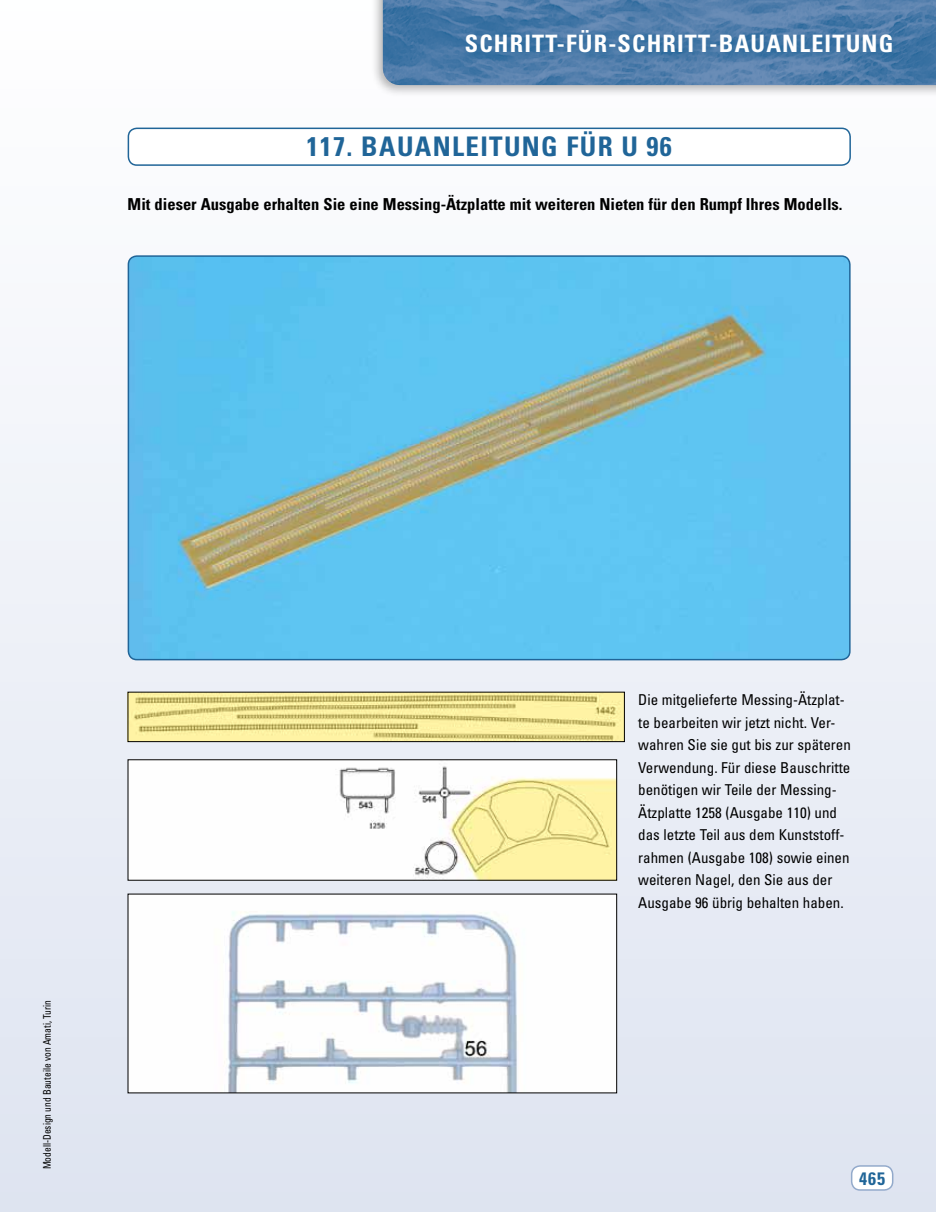
<style>
.page{position:relative;width:936px;height:1212px;background:#fff}
.page>*{position:absolute;margin:0;border:0;box-sizing:border-box;transform-origin:0 0}
.t1{font:700 condensed 27px "Univers";letter-spacing:.05em;color:#206598}
.t2{font:700 condensed 24px "Univers";letter-spacing:.05em;color:#fff}
.t3{font:700 condensed 18px "Univers";color:#206598}
.t4{font:700 condensed 16.5px "Univers";color:#000}
.t5{font:condensed 15px/22.5px "Univers";color:#000}
.t6{font:condensed 10.5px "Univers";color:#000;scale:.9 1}
</style>
<div class="page">
<div style="left:0;top:0;width:935px;height:1212px;background:linear-gradient(to bottom,#feffff,#dce2ee)"></div>
<div style="left:851px;top:1166px;width:41px;height:24px;background:#fff;border-radius:9px"></div>
<div style="left:850px;top:1165px;width:43px;height:26px;border:2px solid #93aacb;border-radius:9px"></div>
<div style="left:128px;top:128px;width:722px;height:37px;background:#fff;border-radius:9px"></div>
<div style="left:128px;top:128px;width:722px;height:38px;border:2px solid #206598;border-radius:9px"></div>
<div style="left:371px;top:0;width:564px;height:97px;background:#000;opacity:.3"></div>
<img style="left:383px;top:0;width:552px;height:85px">
<svg style="left:461px;top:26px;width:441px;height:38px;background:#4577a6"></svg>
<img style="left:128px;top:256px;width:721px;height:404px">
<div style="left:128px;top:255px;width:722px;height:405px;border:2px solid #206598;border-radius:9px"></div>
<img style="left:130px;top:694px;width:492px;height:46px">
<div style="left:128px;top:692px;width:496px;height:50px;border:1px solid #000"></div>
<img style="left:130px;top:761px;width:485px;height:117px">
<img style="left:130px;top:896px;width:485px;height:195px">
<h2 class="t2" style="left:465px;top:29px;width:427px">SCHRITT-FÜR-SCHRITT-BAUANLEITUNG</h2>
<h1 class="t1" style="left:306px;top:130px;width:367px">117. bauan leitun g für u 96</h1>
<p class="t4" style="left:128px;top:194px;width:716px">Mit dieser Ausgabe erhalten Sie eine Messing-Ätzplatte mit weiteren Nieten für den Rumpf Ihres Modells.</p>
<p class="t6" style="left:41px;top:1169px;width:190px;rotate:-90deg">Modell-Design und Bauteile von Amati, Turin</p>
<p class="t5" style="left:638px;top:689px;width:214px">Die mitgelieferte Messing-Ätzplat&shy;te bearbeiten wir jetzt nicht. Ver&shy;wahren Sie sie gut bis zur späteren Verwendung. Für diese Bauschritte benötigen wir Teile der Messing-Ätzplatte 1258 (Ausgabe 110) und das letzte Teil aus dem Kunststoff&shy;rahmen (Ausgabe 108) sowie einen weiteren Nagel, den Sie aus der Ausgabe 96 übrig behalten haben.</p>
<p class="t3" style="left:859px;top:1167px;width:27px">465</p>
</div>
